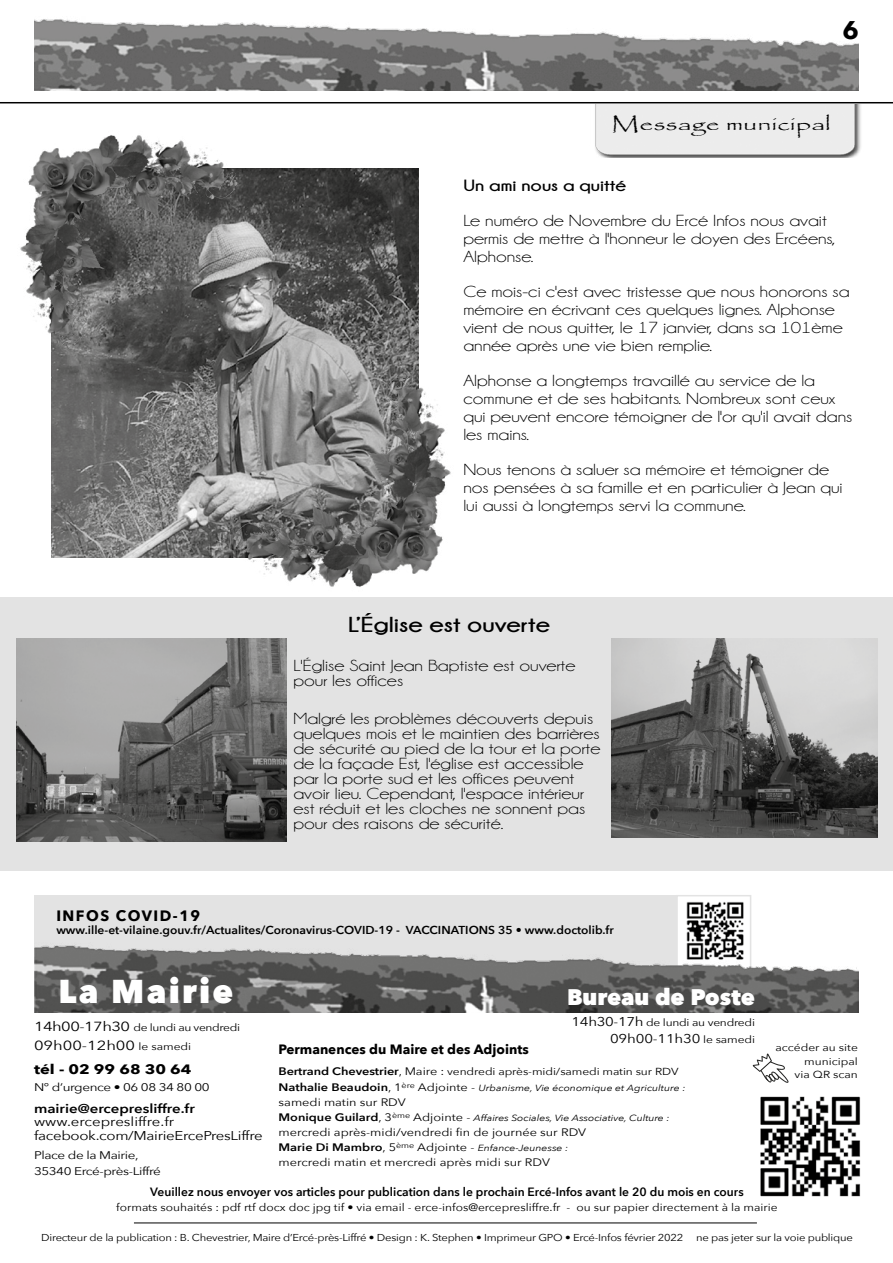
<style>
.page{position:relative;width:893px;height:1263px;background:#fff}
.page>*{position:absolute;margin:0;border:0;box-sizing:border-box;transform-origin:0 0}
.t1{font:800 33px "Avenir Next";letter-spacing:.07em;color:#fff}
.t2{font:700 25.5px "Avenir Next";color:#000}
.t3{font:800 22.5px "Avenir Next";color:#fff}
.t4{font:700 21.6px "Champagne&Limousines";color:#000;scale:1.22 1}
.t5{font:18.9px "Papyrus";color:#000;scale:1.44 1}
.t6{font:16.2px/18px "Champagne&Limousines";color:#000;scale:1.22 1}
.t7{font:700 16.2px "Champagne&Limousines";color:#000;scale:1.22 1}
.t8{font:700 15px "Avenir Next";letter-spacing:.1em;color:#000}
.t9{font:700 13.5px "Avenir Next";color:#000}
.t10{font:700 13.5px "Avenir Next";color:#000;scale:1.22 1}
.t11{font:13.2px "Avenir Next";color:#000;scale:1.25 1}
.t12{font:12.75px/13.5px "Avenir Next";letter-spacing:-.02em;color:#000;scale:1.18 1}
.t13{font:600 12.75px "Avenir Next";color:#000;scale:1.18 1}
.t14{font:600 12px "Avenir Next";color:#000}
.t15{font:600 11.55px "Avenir Next";color:#000;scale:1.04 1}
.t16{font:11.1px/16.5px "Avenir Next";letter-spacing:-.03em;color:#000;scale:1.22 1}
.t17{font:10.8px "Avenir Next";color:#000;scale:1.18 1}
.t18{font:10.65px "Avenir Next";color:#000;scale:1.12 1}
.t19{font:10.2px/13.5px "Avenir Next";letter-spacing:-.005em;color:#000;text-align:right;scale:1.18 1}
.t20{font:10.2px "Avenir Next";letter-spacing:-.03em;color:#000;scale:1.18 1}
.t21{font:10.05px "Avenir Next";letter-spacing:-.02em;color:#000;scale:1.12 1}
.t22{font:italic 8.85px "Avenir Next";letter-spacing:-.005em;color:#000;scale:1.18 1}
.s1{font-size:13.2px}
.s2{font-size:10.2px}
.s3{font-size:12.75px}
.s4{font-weight:600;font-size:10.8px}
.s5{font-size:10.8px}
.s6{font-weight:600;font-style:normal;font-size:10.8px}
.s7{font-style:normal;font-size:10.8px}
</style>
<div class="page">
<img style="left:34px;top:19px;width:825px;height:71px">
<div style="left:34px;top:895px;width:680px;height:117px;background:#e3e3e3"></div>
<img style="left:680px;top:898px;width:64px;height:44px">
<div style="left:676px;top:895px;width:75px;height:85px;border:2px solid #e3e3e3"></div>
<img style="left:34px;top:942px;width:825px;height:70px">
<img style="left:760px;top:1096px;width:101px;height:101px">
<svg style="left:752px;top:1053px;width:37px;height:30px"></svg>
<hr style="left:134px;top:1223px;width:623px;height:1px;background:#000">
<hr style="left:0;top:102px;width:893px;height:1px;background:#000">
<img style="left:52px;top:169px;width:367px;height:388px">
<div style="left:0;top:598px;width:893px;height:273px;background:#e3e3e3"></div>
<img style="left:595px;top:104px;width:266px;height:54px">
<img style="left:611px;top:638px;width:266px;height:200px">
<img style="left:16px;top:639px;width:270px;height:202px">
<img style="left:20px;top:135px;width:219px;height:213px">
<img style="left:233px;top:373px;width:218px;height:214px">
<h2 class="t2" style="left:842px;top:8px;width:18px">6</h2>
<p class="t5" style="left:611px;top:113px;width:154px">Message municipal</p>
<p class="t7" style="left:463px;top:176px;width:135px">Un ami nous a quitté</p>
<p class="t6" style="left:463px;top:212px;width:306px">Le numéro de Novembre du Ercé Infos nous avait permis de mettre à l'honneur le doyen des Ercéens,<br>Alphonse.</p>
<p class="t6" style="left:463px;top:283px;width:318px">Ce mois-ci c'est avec tristesse que nous honorons sa mémoire en écrivant ces quelques lignes. Alphonse vient de nous quitter, le 17 janvier, dans sa 101ème année après une vie bien remplie.</p>
<p class="t6" style="left:463px;top:372px;width:320px">Alphonse a longtemps travaillé au service de la commune et de ses habitants. Nombreux sont ceux qui peuvent encore témoigner de l'or qu'il avait dans les mains.</p>
<p class="t6" style="left:463px;top:461px;width:312px">Nous tenons à saluer sa mémoire et témoigner de nos pensées à sa famille et en particulier à Jean qui lui aussi à longtemps servi la commune.</p>
<h3 class="t4" style="left:348px;top:613px;width:167px">L’Église est ouverte</h3>
<p class="t6" style="left:293px;top:658px;width:233px;line-height:15px">L'Église Saint Jean Baptiste est ouverte pour les offices</p>
<p class="t6" style="left:293px;top:712px;width:253px;line-height:15px">Malgré les problèmes découverts depuis quelques mois et le maintien des barrières de sécurité au pied de la tour et la porte de la façade Est, l'église est accessible par la porte sud et les offices peuvent avoir lieu. Cependant, l'espace intérieur est réduit et les cloches ne sonnent pas pour des raisons de sécurité.</p>
<p class="t8" style="left:56px;top:903px;width:145px">INFOS COVID-19</p>
<p class="t15" style="left:56px;top:920px;width:538px">www.ille-et-vilaine.gouv.fr/Actualites/Coronavirus-COVID-19 - VACCINATIONS 35 • www.doctolib.fr</p>
<h1 class="t1" style="left:58px;top:971px;width:176px">La Mairie</h1>
<p class="t20" style="left:34px;top:1019px;width:176px"><span class="s1">14h00-17h30</span> de lundi au vendredi</p>
<p class="t11" style="left:34px;top:1034px;width:127px">09h00-12h00 <span class="s2">le samedi</span></p>
<p class="t10" style="left:34px;top:1058px;width:131px">tél - 02 99 68 30 64</p>
<p class="t16" style="left:34px;top:1078px;width:145px">N° d’urgence • 06 08 34 80 00</p>
<p class="t13" style="left:34px;top:1097px;width:138px">mairie@ercepresliffre.fr</p>
<p class="t12" style="left:34px;top:1115px;width:195px">www.ercepresliffre.fr facebook.com/MairieErcePresLiffre</p>
<p class="t16" style="left:34px;top:1146px;width:106px">Place de la Mairie,<br>35340 Ercé-près-Liffré</p>
<p class="t9" style="left:279px;top:1037px;width:252px">Permanences du Maire et des Adjoints</p>
<h3 class="t3" style="left:567px;top:983px;width:189px">Bureau de Poste</h3>
<p class="t19" style="left:572px;top:1016px;width:157px"><span class="s3">14h30-17h</span> de lundi au vendredi</p>
<p class="t12" style="left:610px;top:1031px;width:124px">09h00-11h30 <span class="s2">le samedi</span></p>
<p class="t19" style="left:279px;top:1065px;width:340px"><span class="s4">Bertrand Chevestrier</span><span class="s5">, Maire :</span> vendredi après-midi/samedi matin sur RDV</p>
<p class="t22" style="left:279px;top:1080px;width:346px"><span class="s6">Nathalie Beaudoin</span><span class="s7">, 1</span><sup>ère</sup> <span class="s7">Adjointe -</span> Urbanisme, Vie économique et Agriculture :</p>
<p class="t17" style="left:279px;top:1092px;width:109px">samedi matin sur RDV</p>
<p class="t22" style="left:279px;top:1110px;width:333px"><span class="s6">Monique Guilard</span><span class="s7">, 3</span><sup>ème</sup> <span class="s7">Adjointe -</span> Affaires Sociales, Vie Associative, Culture :</p>
<p class="t17" style="left:279px;top:1122px;width:262px">mercredi après-midi/vendredi fin de journée sur RDV</p>
<p class="t22" style="left:279px;top:1140px;width:247px"><span class="s6">Marie Di Mambro</span><span class="s7">, 5</span><sup>ème</sup> <span class="s7">Adjointe -</span> Enfance-Jeunesse :</p>
<p class="t17" style="left:279px;top:1152px;width:232px">mercredi matin et mercredi après midi sur RDV</p>
<p class="t19" style="left:775px;top:1041px;width:71px">accéder au site municipal<br>via QR scan</p>
<p class="t14" style="left:150px;top:1181px;width:595px">Veuillez nous envoyer vos articles pour publication dans le prochain Ercé-Infos avant le 20 du mois en cours</p>
<p class="t18" style="left:116px;top:1198px;width:592px">formats souhaités : pdf rtf docx doc jpg tif • via email - erce-infos@ercepresliffre.fr - ou sur papier directement à la mairie</p>
<p class="t21" style="left:41px;top:1229px;width:575px">Directeur de la publication : B. Chevestrier, Maire d’Ercé-près-Liffré • Design : K. Stephen • Imprimeur GPO • Ercé-Infos février 2022</p>
<p class="t21" style="left:696px;top:1229px;width:141px">ne pas jeter sur la voie publique</p>
</div>
